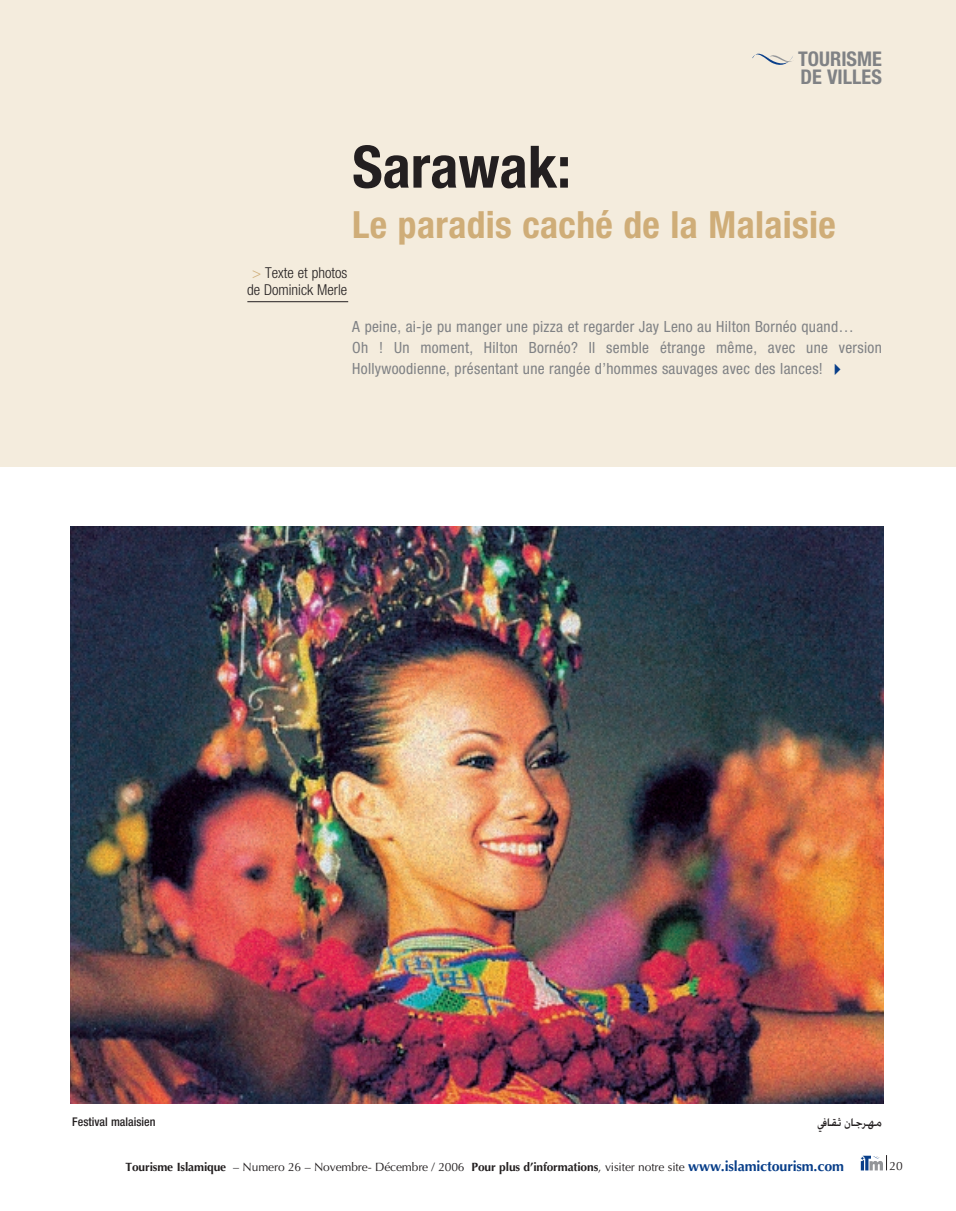
<style>
.page{position:relative;width:956px;height:1211px;background:#fff}
.page>*{position:absolute;margin:0;border:0;box-sizing:border-box;transform-origin:0 0}
.t1{font:700 condensed 58.5px "Helvetica Neue";color:#231f20}
.t2{font:700 condensed 37.5px "Helvetica Neue";letter-spacing:.01em;color:#cfad78}
.t3{font:700 condensed 20.25px/18px "Helvetica Neue";color:#808285}
.t4{font:condensed 15.45px/21px "Helvetica Neue";letter-spacing:.02em;color:#808285}
.t5{font:300 condensed 15px/16.5px "Helvetica Neue";color:#231f20;text-align:center}
.t6{font:500 13.5px "A Xt Advertising";color:#231f20}
.t7{font:12px "Optima";letter-spacing:-.01em;color:#231f20}
.t8{font:500 condensed 12px "Helvetica Neue";color:#231f20}
.s1{color:#cfad78}
.s2{font-weight:700}
.s3{font-weight:700;font-size:14.25px;color:#083e89}
</style>
<div class="page">
<img style="left:71px;top:527px;width:812px;height:576px">
<div style="left:0;top:0;width:955px;height:466px;background:#f4ecdd"></div>
<svg style="left:860px;top:1155px;width:27px;height:15px"></svg>
<hr style="left:247px;top:301px;width:101px;height:1px;background:#231f20">
<svg style="left:752px;top:54px;width:41px;height:11px"></svg>
<h3 class="t3" style="left:798px;top:52px;width:85px">TOURISME<br>DE VILLES</h3>
<h1 class="t1" style="left:352px;top:146px;width:220px">Sarawak:</h1>
<h2 class="t2" style="left:352px;top:211px;width:485px">Le paradis caché de la Malaisie</h2>
<p class="t5" style="left:247px;top:266px;width:102px"><span class="s1">&gt;</span> Texte et photos de Dominick Merle</p>
<p class="t4" style="left:352px;top:317px;width:531px">A peine, ai-je pu manger une pizza et regarder Jay Leno au Hilton Bornéo quand…<br>Oh ! Un moment, Hilton Bornéo? Il semble étrange même, avec une version<br>Hollywoodienne, présentant une rangée d’hommes sauvages avec des lances!</p>
<p class="t8" style="left:72px;top:1117px;width:85px">Festival malaisien</p>
<p class="t6" style="left:817px;top:1113px;width:66px">‘É≤K ¿ÉLô¡e</p>
<p class="t7" style="left:125px;top:1161px;width:720px"><span class="s2">Tourisme Islamique</span> – Numero 26 – Novembre- Décembre / 2006 <span class="s2">Pour plus d’informations</span>, visiter notre site <span class="s3">www.islamictourism.com</span></p>
<p class="t7" style="left:889px;top:1161px;width:15px">20</p>
</div>
